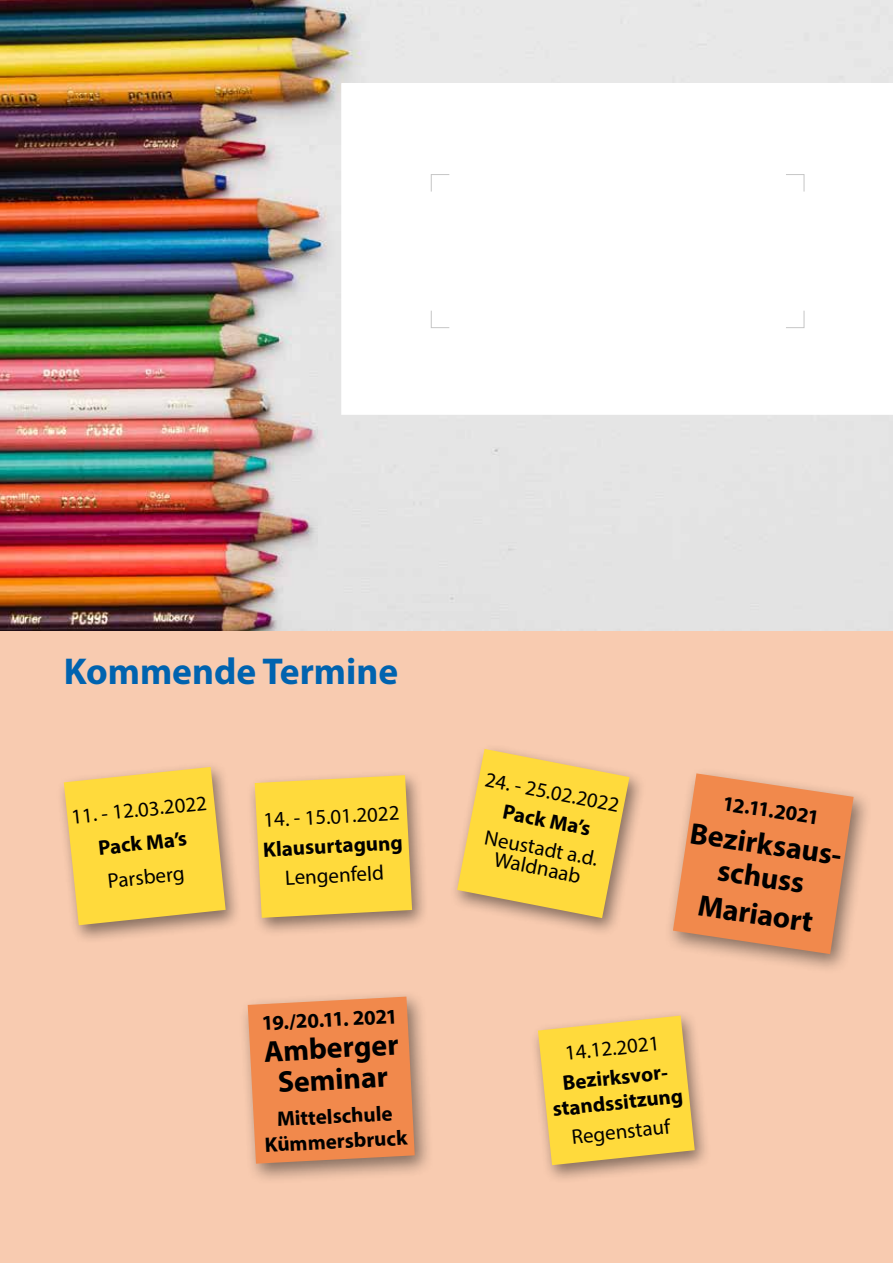
<style>
.page{position:relative;width:893px;height:1263px;background:#fff}
.page>*{position:absolute;margin:0;border:0;box-sizing:border-box;transform-origin:0 0}
.t1{font:700 37.5px "Myriad Pro";color:#0063af}
.t2{font:700 30px/31.5px "Myriad Pro";color:#000;text-align:center}
.t3{font:700 21px/25.2px "Myriad Pro";color:#000;text-align:center}
.t4{font:21px/20px "Myriad Pro";color:#000;text-align:center}
</style>
<div class="page">
<img style="left:0;top:0;width:893px;height:630px">
<div style="left:0;top:631px;width:893px;height:632px;background:#f8cbb0"></div>
<div style="left:238px;top:990px;width:196px;height:195px;background:#000;opacity:.46"></div>
<svg style="left:248px;top:996px;width:167px;height:168px;background:#ed8b52"></svg>
<div style="left:56px;top:761px;width:187px;height:183px;background:#000;opacity:.46"></div>
<svg style="left:64px;top:767px;width:162px;height:158px;background:#f8d24c"></svg>
<div style="left:530px;top:1009px;width:182px;height:175px;background:#000;opacity:.46"></div>
<svg style="left:538px;top:1015px;width:157px;height:150px;background:#f7d24c"></svg>
<div style="left:247px;top:769px;width:182px;height:168px;background:#000;opacity:.46"></div>
<svg style="left:255px;top:775px;width:157px;height:143px;background:#f9d543"></svg>
<div style="left:664px;top:767px;width:208px;height:208px;background:#000;opacity:.46"></div>
<svg style="left:673px;top:773px;width:181px;height:181px;background:#ec925e"></svg>
<svg style="left:341px;top:83px;width:552px;height:332px"></svg>
<svg style="left:430px;top:174px;width:20px;height:18px"></svg>
<svg style="left:430px;top:310px;width:20px;height:18px"></svg>
<svg style="left:785px;top:174px;width:20px;height:18px"></svg>
<svg style="left:785px;top:310px;width:20px;height:18px"></svg>
<div style="left:449px;top:743px;width:197px;height:194px;background:#000;opacity:.46"></div>
<svg style="left:457px;top:749px;width:172px;height:169px"></svg>
<h1 class="t1" style="left:64px;top:647px;width:336px">Kommende Termine</h1>
<p class="t4" style="left:70px;top:806px;width:138px;rotate:-6deg">11. - 12.03.2022</p>
<p class="t3" style="left:97px;top:834px;width:90px;rotate:-6deg">Pack Ma’s</p>
<p class="t4" style="left:107px;top:870px;width:78px;rotate:-6deg">Parsberg</p>
<p class="t4" style="left:263px;top:810px;width:138px;rotate:-3deg">14. - 15.01.2022</p>
<p class="t3" style="left:263px;top:836px;width:141px;rotate:-3deg">Klausurtagung</p>
<p class="t4" style="left:285px;top:867px;width:100px;rotate:-3deg">Lengenfeld</p>
<p class="t3" style="left:261px;top:1010px;width:137px;rotate:-3deg">19./20.11. 2021</p>
<h2 class="t2" style="left:263px;top:1035px;width:136px;rotate:-3deg">Amberger<br>Seminar</h2>
<p class="t3" style="left:263px;top:1106px;width:144px;rotate:-3deg">Mittelschule<br>Kümmersbruck</p>
<p class="t4" style="left:487px;top:769px;width:138px;rotate:11deg">24. - 25.02.2022</p>
<p class="t3" style="left:506px;top:798px;width:90px;rotate:11deg">Pack Ma’s</p>
<p class="t4" style="left:487px;top:827px;width:116px;rotate:11deg">Neustadt a.d.<br>Waldnaab</p>
<p class="t3" style="left:725px;top:790px;width:99px;rotate:8deg">12.11.2021</p>
<h2 class="t2" style="left:693px;top:815px;width:160px;line-height:33px;rotate:9deg">Bezirksaus&shy;schuss</h2>
<h2 class="t2" style="left:701px;top:888px;width:117px;rotate:9deg">Mariaort</h2>
<p class="t4" style="left:564px;top:1043px;width:96px;rotate:-6deg">14.12.2021</p>
<p class="t3" style="left:549px;top:1071px;width:133px;rotate:-6deg">Bezirksvor&shy;standssitzung</p>
<p class="t4" style="left:571px;top:1126px;width:100px;rotate:-6deg">Regenstauf</p>
</div>
